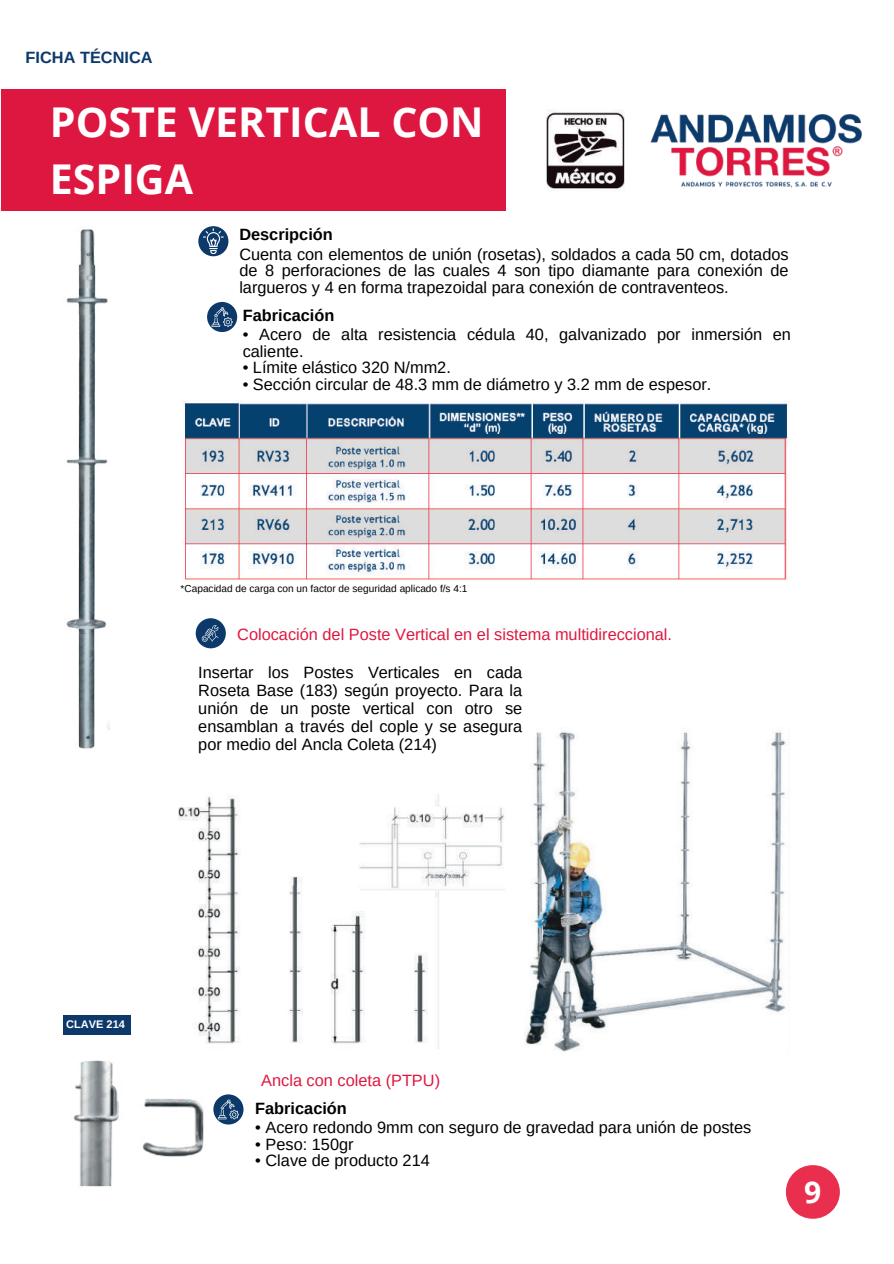
<style>
.page{position:relative;width:894px;height:1264px;background:#fff}
.page>*{position:absolute;margin:0;border:0;box-sizing:border-box;transform-origin:0 0}
.t1{font:700 41.1px/57.3px "Open Sans";color:#fff}
.t2{font:700 30px "Open Sans";color:#fff}
.t3{font:16.35px/18px "Arimo";color:#000}
.t4{font:16.35px "Arimo";color:#de1740}
.t5{font:700 16.35px "Arimo";color:#000}
.t6{font:700 16.35px "Arimo";color:#0c396a}
.t7{font:700 10.95px "Arimo";color:#fff}
.t8{font:10.05px "Arimo";color:#000}
</style>
<div class="page">
<div style="left:1px;top:89px;width:504px;height:122px;background:#de1740"></div>
<img style="left:546px;top:110px;width:79px;height:79px">
<img style="left:650px;top:114px;width:212px;height:74px">
<div style="left:198px;top:226px;width:30px;height:30px;background:#0c396a;border-radius:50%"></div>
<svg style="left:203px;top:228px;width:20px;height:26px"></svg>
<div style="left:207px;top:302px;width:30px;height:30px;background:#0c396a;border-radius:50%"></div>
<svg style="left:211px;top:307px;width:21px;height:20px"></svg>
<div style="left:196px;top:618px;width:30px;height:30px;background:#0c396a;border-radius:50%"></div>
<svg style="left:202px;top:625px;width:16px;height:16px"></svg>
<img style="left:183px;top:401px;width:606px;height:180px">
<img style="left:66px;top:229px;width:44px;height:519px">
<img style="left:179px;top:794px;width:326px;height:255px">
<img style="left:524px;top:731px;width:262px;height:321px">
<svg style="left:213px;top:1094px;width:30px;height:30px"></svg>
<svg style="left:218px;top:1099px;width:21px;height:20px"></svg>
<img style="left:73px;top:1060px;width:131px;height:127px">
<div style="left:63px;top:1014px;width:68px;height:20px;background:#0c396a"></div>
<div style="left:785px;top:1165px;width:54px;height:53px;background:#e92e4e;border-radius:27px"></div>
<p class="t6" style="left:26px;top:46px;width:128px">FICHA TÉCNICA</p>
<h1 class="t1" style="left:50px;top:92px;width:215px">ó<br>ESPIGA</h1>
<p class="t5" style="left:239px;top:223px;width:95px">Descripción</p>
<p class="t3" style="left:239px;top:246px;width:550px;line-height:16.5px;text-align:justify">Cuenta con elementos de unión (rosetas), soldados a cada 50 cm, dotados de 8 perforaciones de las cuales 4 son tipo diamante para conexión de largueros y 4 en forma trapezoidal para conexiún de contraventeos.</p>
<p class="t5" style="left:243px;top:304px;width:46px">ó</p>
<p class="t3" style="left:243px;top:326px;width:549px;line-height:16.5px">• Acero de alta resistencia cádula 40, galvanizado por inmersión en caliente.</p>
<p class="t3" style="left:243px;top:359px;width:210px">• Límite elñstico 320 N/mm2.</p>
<p class="t3" style="left:243px;top:375px;width:470px">• Sección circular de 48.3 mm de diámetro y 3.2 mm de espesor.</p>
<p class="t8" style="left:180px;top:582px;width:129px">á</p>
<p class="t4" style="left:237px;top:624px;width:32px">ó</p>
<p class="t4" style="left:300px;top:624px;width:191px">ó ó</p>
<p class="t3" style="left:198px;top:663px;width:325px">ó<br>Roseta Base (183) segú n proyecto. Para la unió n de un poste vertical con otro se ensamblan a través del cople y se asegura por medio del Ancla Coleta (214)</p>
<p class="t7" style="left:66px;top:1016px;width:60px">CLAVE 214</p>
<p class="t4" style="left:261px;top:1069px;width:180px">Ancla con coleta (PTPU)</p>
<p class="t5" style="left:255px;top:1096px;width:93px">Fabricación</p>
<p class="t3" style="left:255px;top:1118px;width:497px">• Acero redondo 9mm con seguro de gravedad para uniín de postes</p>
<p class="t3" style="left:255px;top:1135px;width:100px">• Peso: 150gr</p>
<p class="t3" style="left:255px;top:1151px;width:176px">• Clave de producto 214</p>
<h2 class="t2" style="left:804px;top:1170px;width:19px">9</h2>
</div>
